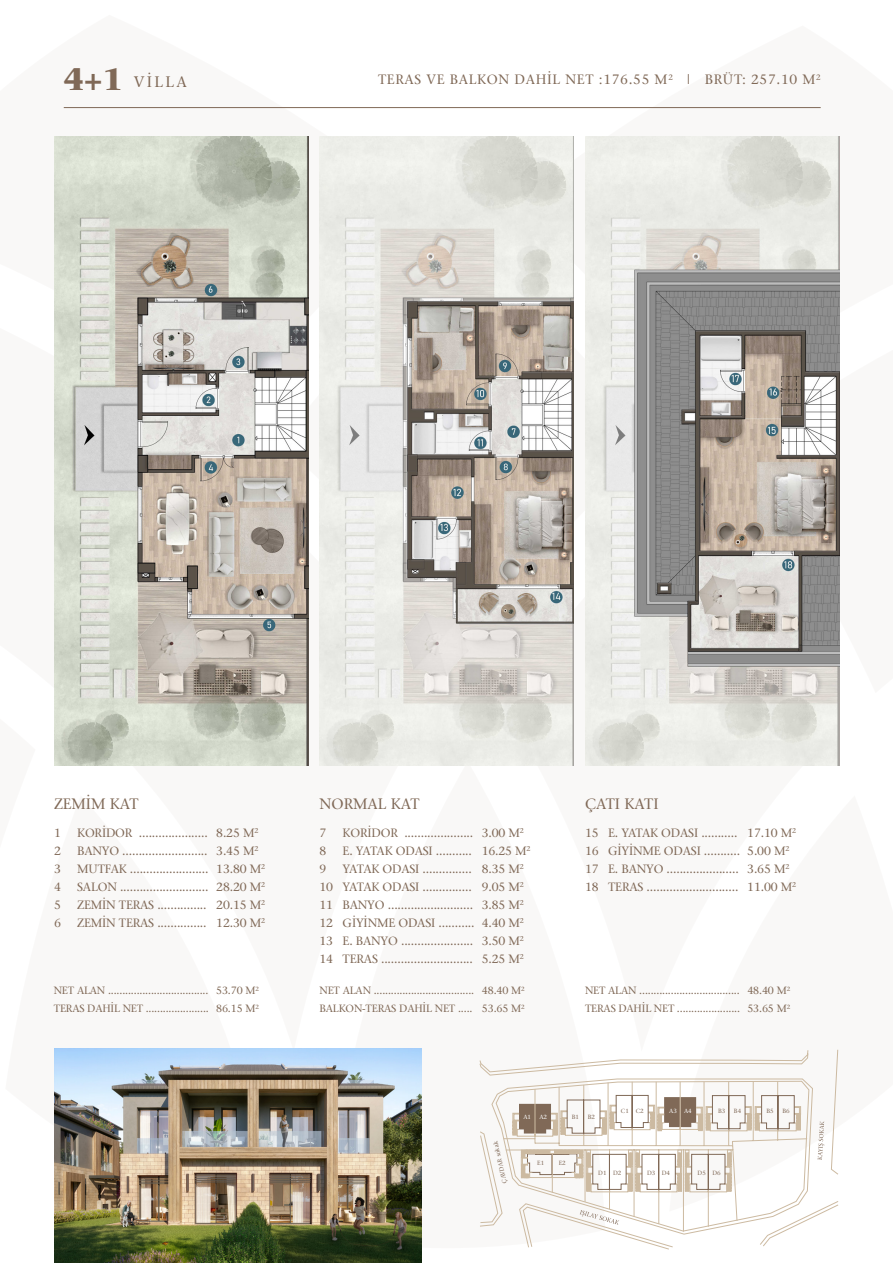
<style>
.page{position:relative;width:893px;height:1263px;background:#fff}
.page>*{position:absolute;margin:0;border:0;box-sizing:border-box;transform-origin:0 0}
.t1{font:900 31.05px "Air Serif";color:#806957}
.t2{font:15.15px "Air Serif";letter-spacing:.15em;color:#806957}
.t3{font:15px "Air Serif";color:#806957}
.t4{font:13.5px "Air Serif";letter-spacing:.05em;color:#806957}
.t5{font:12px/18px "Air Serif";letter-spacing:-.015em;color:#806957}
.t6{font:10.5px/18px "Air Serif";letter-spacing:-.015em;color:#806957}
.t7{font:6px "Air Serif";color:#806957}
.t8{font:6px "Air Serif";color:#fff}
</style>
<div class="page">
<svg style="left:839px;top:406px;width:1px;height:287px"></svg>
<svg style="left:513px;top:108px;width:327px;height:298px"></svg>
<svg style="left:308px;top:244px;width:277px;height:246px"></svg>
<svg style="left:54px;top:107px;width:369px;height:299px"></svg>
<svg style="left:480px;top:1049px;width:358px;height:200px"></svg>
<svg style="left:503px;top:1081px;width:304px;height:151px"></svg>
<svg style="left:513px;top:1095px;width:288px;height:97px"></svg>
<hr style="left:64px;top:107px;width:757px;height:1px;background:#806957">
<img style="left:54px;top:1048px;width:367px;height:215px">
<img style="left:54px;top:137px;width:254px;height:628px">
<img style="left:319px;top:137px;width:255px;height:628px">
<img style="left:585px;top:137px;width:254px;height:628px">
<h1 class="t1" style="left:64px;top:60px;width:60px">4+1</h1>
<p class="t2" style="left:134px;top:72px;width:54px">VİLLA</p>
<p class="t4" style="left:378px;top:71px;width:444px">TERAS VE BALKON DAHİL NET :176.55 M<sup>2</sup> | BRÜT: 257.10 M<sup>2</sup></p>
<p class="t3" style="left:54px;top:794px;width:86px">ZEMİM KAT</p>
<p class="t5" style="left:54px;top:823px;width:8px;text-align:justify">1<br>2<br>3<br>4<br>5<br>6</p>
<p class="t5" style="left:216px;top:823px;width:50px">8.25 M<sup>2<br></sup>3.45 M<sup>2<br></sup>13.80 M<sup>2<br></sup>28.20 M<sup>2<br></sup>20.15 M<sup>2<br></sup>12.30 M<sup>2</sup></p>
<p class="t3" style="left:319px;top:794px;width:102px">NORMAL KAT</p>
<p class="t5" style="left:319px;top:823px;width:15px">7<br>8<br>9<br>10<br>11<br>12<br>13<br>14</p>
<p class="t5" style="left:482px;top:823px;width:50px">3.00 M<sup>2<br></sup>16.25 M<sup>2<br></sup>8.35 M<sup>2<br></sup>9.05 M<sup>2<br></sup>3.85 M<sup>2<br></sup>4.40 M<sup>2<br></sup>3.50 M<sup>2<br></sup>5.25 M<sup>2</sup></p>
<p class="t3" style="left:585px;top:794px;width:75px">ÇATI KATI</p>
<p class="t5" style="left:585px;top:823px;width:15px;text-align:justify">15<br>16<br>17<br>18</p>
<p class="t5" style="left:747px;top:823px;width:50px">17.10 M<sup>2<br></sup>5.00 M<sup>2<br></sup>3.65 M<sup>2<br></sup>11.00 M<sup>2</sup></p>
<p class="t5" style="left:77px;top:823px;width:133px">KORİDOR .....................<br>BANYO ..........................<br>MUTFAK ........................<br>SALON ...........................<br>ZEMİN TERAS ...............<br>ZEMİN TERAS ...............</p>
<p class="t5" style="left:343px;top:823px;width:134px">KORİDOR .....................<br>E. YATAK ODASI ...........<br>YATAK ODASI ...............<br>YATAK ODASI ...............<br>BANYO ..........................<br>GİYİNME ODASI ...........<br>E. BANYO ......................<br>TERAS ............................</p>
<p class="t6" style="left:319px;top:981px;width:156px">NET ALAN ...................................<br>BALKON-TERAS DAHİL NET .....</p>
<p class="t6" style="left:585px;top:981px;width:157px">NET ALAN ...................................<br>TERAS DAHİL NET ......................</p>
<p class="t5" style="left:608px;top:823px;width:134px">E. YATAK ODASI ...........<br>GİYİNME ODASI ...........<br>E. BANYO ......................<br>TERAS ............................</p>
<p class="t6" style="left:54px;top:981px;width:157px">NET ALAN ...................................<br>TERAS DAHİL NET ......................</p>
<p class="t6" style="left:482px;top:981px;width:44px">48.40 M<sup>2<br></sup>53.65 M<sup>2</sup></p>
<p class="t6" style="left:747px;top:981px;width:44px">48.40 M<sup>2<br></sup>53.65 M<sup>2</sup></p>
<p class="t6" style="left:216px;top:981px;width:44px">53.70 M<sup>2<br></sup>86.15 M<sup>2</sup></p>
<p class="t7" style="left:501px;top:1184px;width:44px;rotate:-103deg">ÇAVDAR sokak</p>
<p class="t8" style="left:523px;top:1113px;width:9px">A1</p>
<p class="t8" style="left:539px;top:1113px;width:9px">A2</p>
<p class="t7" style="left:572px;top:1113px;width:9px">B1</p>
<p class="t7" style="left:588px;top:1113px;width:9px">B2</p>
<p class="t7" style="left:537px;top:1159px;width:8px">E1</p>
<p class="t7" style="left:559px;top:1159px;width:8px">E2</p>
<p class="t7" style="left:621px;top:1107px;width:24px">C1 C2</p>
<p class="t8" style="left:669px;top:1107px;width:24px">A3 A4</p>
<p class="t7" style="left:718px;top:1107px;width:9px">B3</p>
<p class="t7" style="left:734px;top:1107px;width:9px">B4</p>
<p class="t7" style="left:766px;top:1107px;width:9px">B5</p>
<p class="t7" style="left:782px;top:1107px;width:9px">B6</p>
<p class="t7" style="left:598px;top:1169px;width:25px">D1 D2</p>
<p class="t7" style="left:647px;top:1169px;width:25px">D3 D4</p>
<p class="t7" style="left:698px;top:1169px;width:25px">D5 D6</p>
</div>
